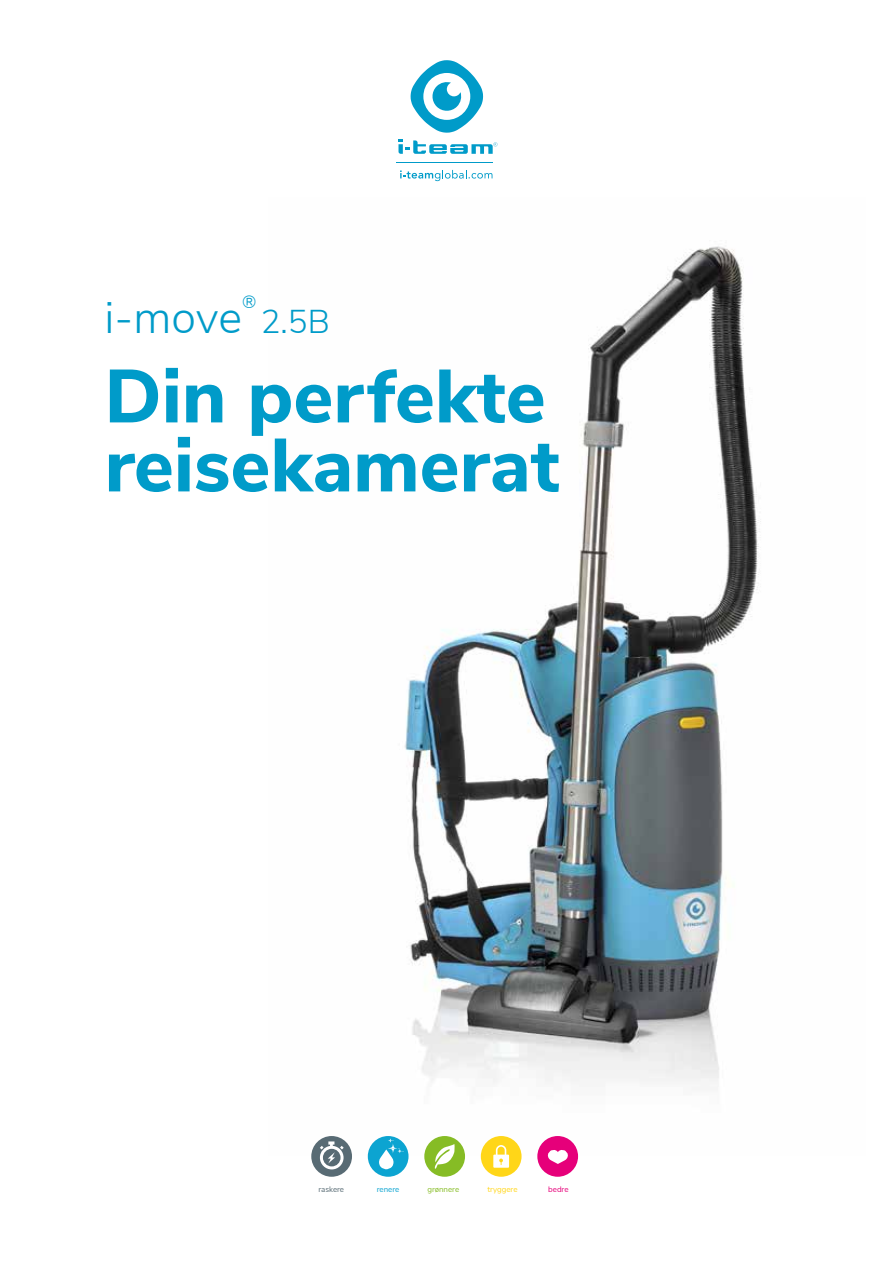
<style>
.page{position:relative;width:893px;height:1263px;background:#fff}
.page>*{position:absolute;margin:0;border:0;box-sizing:border-box;transform-origin:0 0}
.t1{font:800 75px/69px "Nunito Sans";color:#009bc9}
.t2{font:300 45px "Nunito Sans";color:#009bc9}
.t3{font:300 33px "Nunito Sans";color:#009bc9}
.t4{font:300 17.55px "Nunito Sans";color:#009bc9}
.t5{font:7.95px "Nunito Sans";color:#86bc25}
.t6{font:7.95px "Nunito Sans";color:#ffd618}
.t7{font:7.95px "Nunito Sans";color:#586b74}
.t8{font:7.95px "Nunito Sans";color:#0ca4d1}
.t9{font:7.95px "Nunito Sans";color:#e6007a}
</style>
<div class="page">
<img style="left:311px;top:246px;width:450px;height:910px">
<svg style="left:411px;top:60px;width:72px;height:73px"></svg>
<svg style="left:400px;top:170px;width:92px;height:11px"></svg>
<hr style="left:396px;top:162px;width:97px;height:1px;background:#009bc9">
<svg style="left:398px;top:140px;width:99px;height:14px"></svg>
<div style="left:368px;top:1136px;width:40px;height:41px;background:#0ca4d1;border-radius:50%"></div>
<svg style="left:379px;top:1138px;width:23px;height:31px"></svg>
<div style="left:481px;top:1136px;width:41px;height:41px;background:#ffd618;border-radius:50%"></div>
<svg style="left:493px;top:1145px;width:16px;height:23px"></svg>
<div style="left:424px;top:1136px;width:41px;height:41px;background:#86bc25;border-radius:50%"></div>
<svg style="left:434px;top:1144px;width:21px;height:25px"></svg>
<div style="left:537px;top:1136px;width:41px;height:41px;background:#e6007a;border-radius:50%"></div>
<svg style="left:547px;top:1150px;width:21px;height:14px"></svg>
<div style="left:311px;top:1136px;width:41px;height:41px;background:#586b74;border-radius:50%"></div>
<svg style="left:320px;top:1141px;width:24px;height:28px"></svg>
<p class="t4" style="left:242px;top:289px;width:16px">®</p>
<p class="t2" style="left:105px;top:285px;width:139px">i-move</p>
<p class="t3" style="left:261px;top:298px;width:70px">2.5B</p>
<p class="t1" style="left:105px;top:358px;width:457px">Din perfekte reisekamerat</p>
<p class="t7" style="left:318px;top:1183px;width:27px">raskere</p>
<p class="t8" style="left:377px;top:1183px;width:24px">renere</p>
<p class="t5" style="left:427px;top:1183px;width:33px">grønnere</p>
<p class="t6" style="left:487px;top:1183px;width:32px">tryggere</p>
<p class="t9" style="left:548px;top:1183px;width:22px">bedre</p>
</div>
